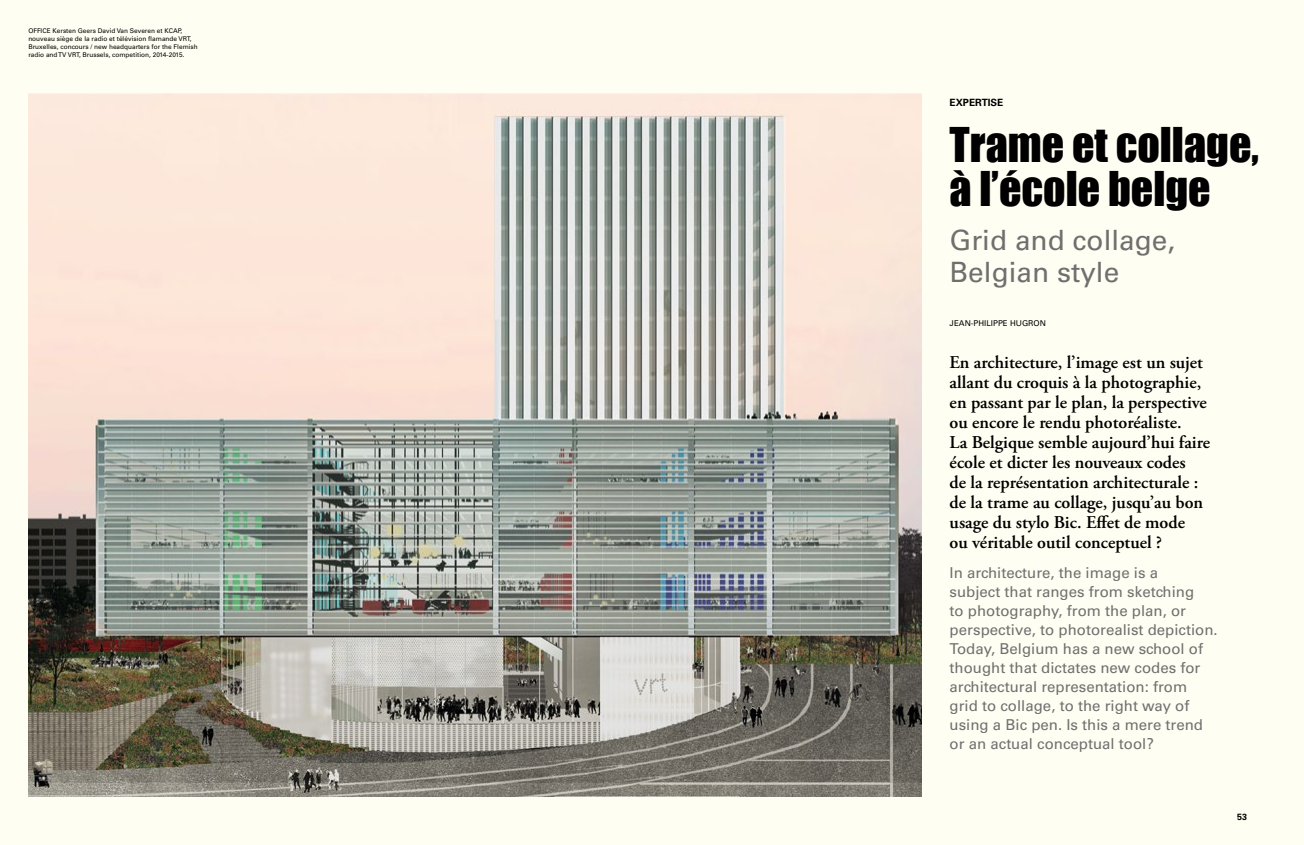
<style>
.page{position:relative;width:1304px;height:845px;background:#fff}
.page>*{position:absolute;margin:0;border:0;box-sizing:border-box;transform-origin:0 0}
.t1{font:44px/44px "Impact";color:#000}
.t2{font:28px/32px "Univers LT Std";color:#706f6f}
.t3{font:600 18px/20px "Adobe Garamond Pro";color:#000}
.t4{font:15px/19px "Univers LT Std";color:#706f6f}
.t5{font:700 10px "Univers LT Std";color:#000}
.t6{font:700 9px "Univers LT Std";color:#000}
.t7{font:8px "Univers LT Std";color:#000}
.t8{font:6.5px/8px "Univers LT Std";color:#000}
</style>
<div class="page">
<div style="left:652px;top:0;width:652px;height:845px;background:#fffef3"></div>
<div style="left:0;top:0;width:652px;height:845px;background:#fffef3"></div>
<img style="left:28px;top:94px;width:893px;height:703px">
<p class="t8" style="left:28px;top:27px;width:171px">OFFICE Kersten Geers David Van Severen et KCAP, nouveau siège de la radio et télévision flamande VRT, Bruxelles, concours / new headquarters for the Flemish radio and TV VRT, Brussels, competition, 2014-2015.</p>
<p class="t5" style="left:950px;top:97px;width:55px">EXPERTISE</p>
<h1 class="t1" style="left:950px;top:122px;width:311px">Trame et collage, à l’école belge</h1>
<h2 class="t2" style="left:950px;top:225px;width:227px">Grid and collage,<br>Belgian style</h2>
<p class="t7" style="left:950px;top:319px;width:98px">JEAN-PHILIPPE HUGRON</p>
<p class="t3" style="left:950px;top:352px;width:262px">En architecture, l’image est un sujet allant du croquis à la photographie, en passant par le plan, la perspective ou encore le rendu photoréaliste.<br>La Belgique semble aujourd’hui faire école et dicter les nouveaux codes<br>de la représentation architecturale : de la trame au collage, jusqu’au bon usage du stylo Bic. Effet de mode<br>ou véritable outil conceptuel ?</p>
<p class="t4" style="left:950px;top:563px;width:270px">In architecture, the image is a<br>subject that ranges from sketching<br>to photography, from the plan, or perspective, to photorealist depiction.<br>Today, Belgium has a new school of thought that dictates new codes for architectural representation: from grid to collage, to the right way of using a Bic pen. Is this a mere trend or an actual conceptual tool?</p>
<p class="t6" style="left:1237px;top:812px;width:12px">53</p>
</div>
